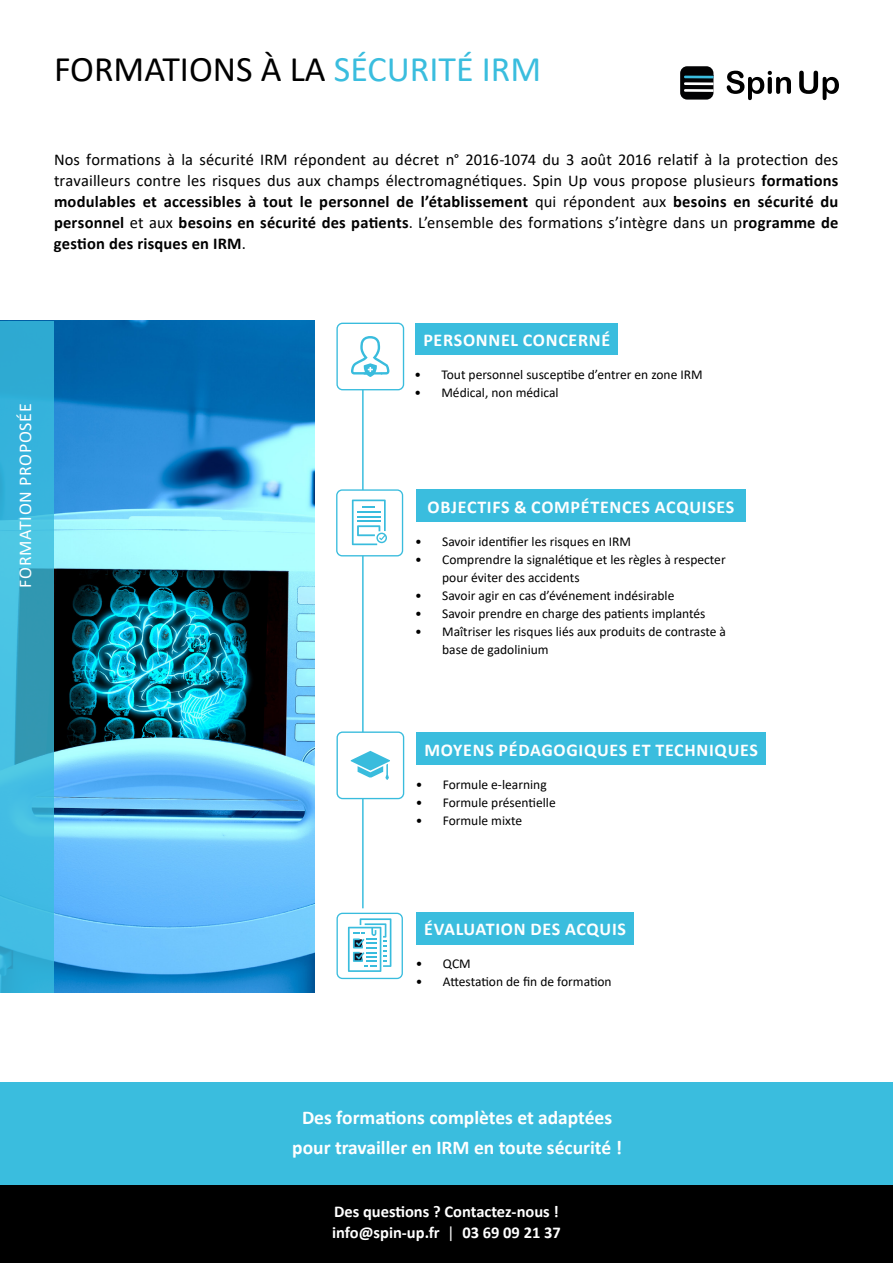
<style>
.page{position:relative;width:893px;height:1263px;background:#fff}
.page>*{position:absolute;margin:0;border:0;box-sizing:border-box;transform-origin:0 0}
.t1{font:36px "Calibri";color:#000}
.t2{font:700 19.5px/30px "Calibri";color:#fff;text-align:center}
.t3{font:700 18px "Calibri";letter-spacing:.04em;color:#fff}
.t4{font:18px "Calibri";letter-spacing:.04em;color:#fff}
.t5{font:16.5px/21px "Calibri";letter-spacing:.01em;color:#000;text-align:justify}
.t6{font:700 16.5px/21px "Calibri";color:#fff}
.t7{font:13.5px/18px "Calibri";color:#000}
.s1{color:#3abdde}
.s2{font-weight:700}
.s3{font-weight:400}
</style>
<div class="page">
<div style="left:0;top:1082px;width:893px;height:104px;background:#3abdde"></div>
<div style="left:0;top:1185px;width:893px;height:78px;background:#000"></div>
<hr style="left:362px;top:369px;width:2px;height:539px;background:#3abdde">
<img style="left:53px;top:321px;width:262px;height:671px">
<svg style="left:0;top:321px;width:53px;height:671px"></svg>
<div style="left:415px;top:323px;width:203px;height:32px;background:#3abdde"></div>
<div style="left:337px;top:323px;width:66px;height:67px;background:#fff;border-radius:5px"></div>
<div style="left:336px;top:323px;width:68px;height:67px;border:1px solid #39bcdd;border-radius:5px"></div>
<svg style="left:351px;top:336px;width:38px;height:41px"></svg>
<div style="left:416px;top:733px;width:350px;height:32px;background:#3abdde"></div>
<div style="left:337px;top:732px;width:67px;height:66px;background:#fff;border-radius:5px"></div>
<div style="left:336px;top:731px;width:68px;height:68px;border:1px solid #39bcdd;border-radius:5px"></div>
<svg style="left:351px;top:751px;width:39px;height:29px"></svg>
<div style="left:416px;top:912px;width:218px;height:32px;background:#3abdde"></div>
<div style="left:336px;top:913px;width:67px;height:66px;border:1px solid #39bcdd;border-radius:5px"></div>
<svg style="left:348px;top:918px;width:43px;height:54px"></svg>
<div style="left:416px;top:489px;width:330px;height:33px;background:#3abdde"></div>
<div style="left:337px;top:490px;width:66px;height:66px;background:#fff;border-radius:5px"></div>
<div style="left:336px;top:489px;width:67px;height:67px;border:1px solid #39bcdd;border-radius:5px"></div>
<svg style="left:352px;top:499px;width:35px;height:46px"></svg>
<svg style="left:727px;top:71px;width:64px;height:29px"></svg>
<svg style="left:799px;top:71px;width:40px;height:29px"></svg>
<div style="left:680px;top:66px;width:33px;height:34px;background:#020203;border-radius:7px"></div>
<svg style="left:684px;top:76px;width:29px;height:16px"></svg>
<h1 class="t1" style="left:54px;top:44px;width:489px">FORMATIONS À LA <span class="s1">SÉCURITÉ IRM</span></h1>
<p class="t5" style="left:54px;top:148px;width:786px">Nos formations à la sécurité IRM répondent au décret n° 2016-1074 du 3 août 2016 relatif à la protection des travailleurs contre les risques dus aux champs électromagnétiques. Spin Up vous propose plusieurs <span class="s2">formations modulables et accessibles à tout le personnel de l’établissement</span> qui répondent aux <span class="s2">besoins en sécurité du personnel</span> et aux <span class="s2">besoins en sécurité des patients</span>. L’ensemble des formations s’intègre dans un p<span class="s2">rogramme de gestion des risques en IRM</span>.</p>
<p class="t4" style="left:13px;top:588px;width:186px;rotate:-90deg">FORMATION PROPOSÉE</p>
<p class="t3" style="left:423px;top:327px;width:188px">PERSONNEL CONCERNÉ</p>
<p class="t7" style="left:414px;top:365px;width:290px">• Tout personnel susceptibe d’entrer en zone IRM</p>
<p class="t7" style="left:414px;top:383px;width:146px">• Médical, non médical</p>
<p class="t3" style="left:427px;top:494px;width:308px">OBJECTIFS &amp; COMPÉTENCES ACQUISES</p>
<p class="t7" style="left:415px;top:532px;width:218px">• Savoir identifier les risques en IRM</p>
<p class="t7" style="left:442px;top:550px;width:285px;text-indent:-27px">• Comprendre la signalétique et les règles à respecter pour éviter des accidents</p>
<p class="t7" style="left:415px;top:586px;width:261px">• Savoir agir en cas d’événement indésirable</p>
<p class="t7" style="left:415px;top:604px;width:292px">• Savoir prendre en charge des patients implantés</p>
<p class="t7" style="left:442px;top:622px;width:285px;text-indent:-27px">• Maîtriser les risques liés aux produits de contraste à base de gadolinium</p>
<p class="t3" style="left:424px;top:737px;width:335px">MOYENS PÉDAGOGIQUES ET TECHNIQUES</p>
<p class="t7" style="left:416px;top:775px;width:133px">• Formule e-learning</p>
<p class="t7" style="left:416px;top:793px;width:142px">• Formule présentielle</p>
<p class="t7" style="left:416px;top:811px;width:108px">• Formule mixte</p>
<p class="t3" style="left:424px;top:916px;width:203px">ÉVALUATION DES ACQUIS</p>
<p class="t7" style="left:416px;top:954px;width:56px">• QCM</p>
<p class="t7" style="left:416px;top:972px;width:197px">• Attestation de fin de formation</p>
<p class="t2" style="left:292px;top:1102px;width:331px">Des formations complètes et adaptées pour travailler en IRM en toute sécurité !</p>
<p class="t6" style="left:332px;top:1201px;width:230px">Des questions ? Contactez-nous ! info@spin-up.fr <span class="s3">|</span> 03 69 09 21 37</p>
</div>
